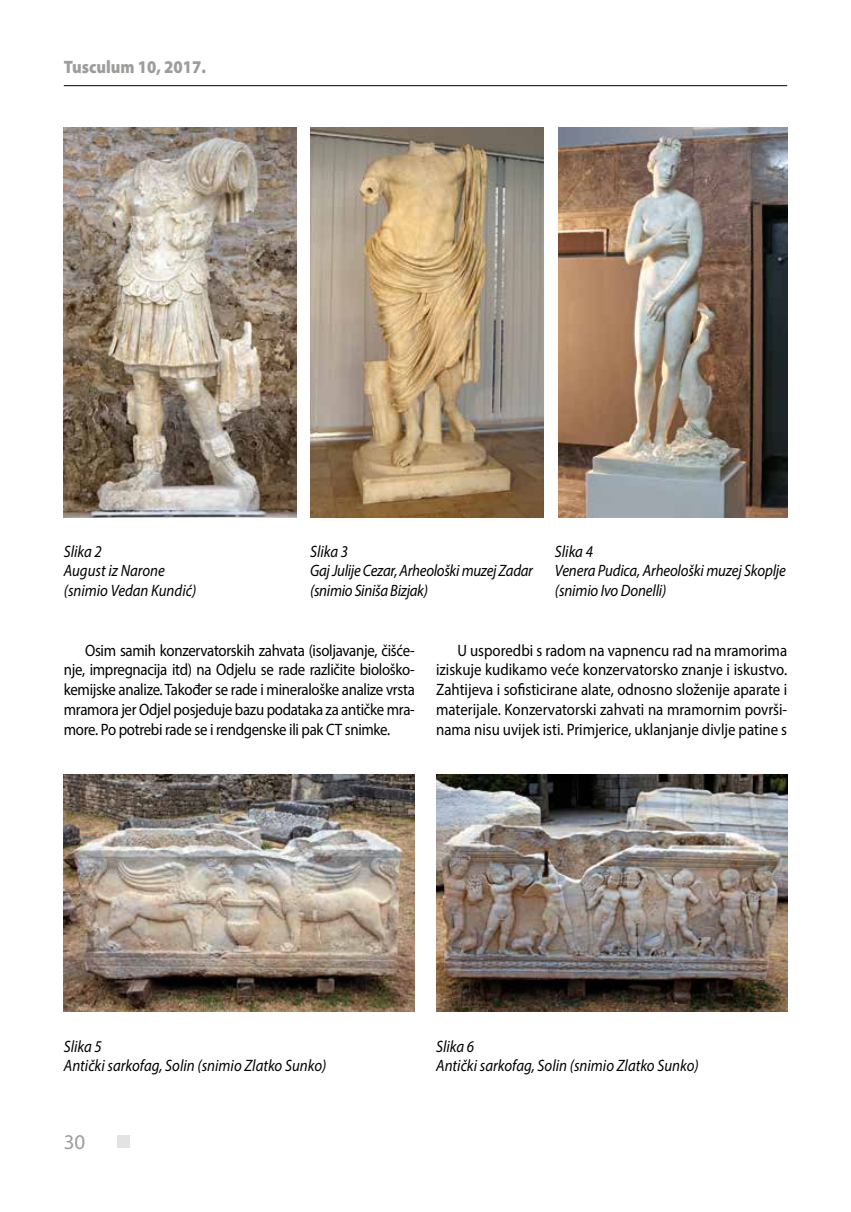
<style>
.page{position:relative;width:851px;height:1212px;background:#fff}
.page>*{position:absolute;margin:0;border:0;box-sizing:border-box;transform-origin:0 0}
.t1{font:21px "Myriad Pro";color:#9d9d9c}
.t2{font:900 18px "Myriad Pro";color:#9d9d9c;scale:.9 1}
.t3{font:16.5px/19.8px "Myriad Pro";letter-spacing:-.01em;color:#000;text-align:justify;scale:.9 1}
.t4{font:italic 16.5px/19.8px "Myriad Pro";letter-spacing:-.005em;color:#000;scale:.9 1}
</style>
<div class="page">
<hr style="left:64px;top:85px;width:723px;height:1px;background:#000">
<div style="left:117px;top:1135px;width:13px;height:13px;background:#e3e3e3"></div>
<img style="left:64px;top:128px;width:232px;height:389px">
<img style="left:310px;top:128px;width:233px;height:389px">
<img style="left:558px;top:128px;width:229px;height:389px">
<img style="left:64px;top:774px;width:351px;height:238px">
<img style="left:436px;top:774px;width:351px;height:238px">
<p class="t2" style="left:64px;top:57px;width:159px">Tusculum 10, 2017.</p>
<p class="t4" style="left:64px;top:541px;width:149px">Slika 2<br>August iz Narone (snimio Vedan Kundić)</p>
<p class="t4" style="left:310px;top:541px;width:249px">Slika 3<br>Gaj Julije Cezar, Arheološki muzej Zadar (snimio Siniša Bizjak)</p>
<p class="t4" style="left:555px;top:541px;width:258px">Slika 4<br>Venera Pudica, Arheološki muzej Skoplje (snimio Ivo Donelli)</p>
<p class="t3" style="left:64px;top:640px;width:391px;text-indent:21px">Osim samih konzervatorskih zahvata (isoljavanje, čišće&shy;nje, impregnacija itd) na Odjelu se rade različite biološko&shy;kemijske analize. Također se rade i mineraloške analize vrsta mramora jer Odjel posjeduje bazu podataka za antičke mra&shy;more. Po potrebi rade se i rendgenske ili pak CT snimke.</p>
<p class="t3" style="left:436px;top:640px;width:391px;text-indent:21px">U usporedbi s radom na vapnencu rad na mramorima iziskuje kudikamo veće konzervatorsko znanje i iskustvo.<br>Zahtijeva i sofisticirane alate, odnosno složenije aparate i materijale. Konzervatorski zahvati na mramornim površi&shy;nama nisu uvijek isti. Primjerice, uklanjanje divlje patine s</p>
<p class="t4" style="left:64px;top:1036px;width:293px">Slika 5<br>Antički sarkofag, Solin (snimio Zlatko Sunko)</p>
<p class="t4" style="left:436px;top:1036px;width:293px">Slika 6<br>Antički sarkofag, Solin (snimio Zlatko Sunko)</p>
<p class="t1" style="left:64px;top:1128px;width:23px">30</p>
</div>
